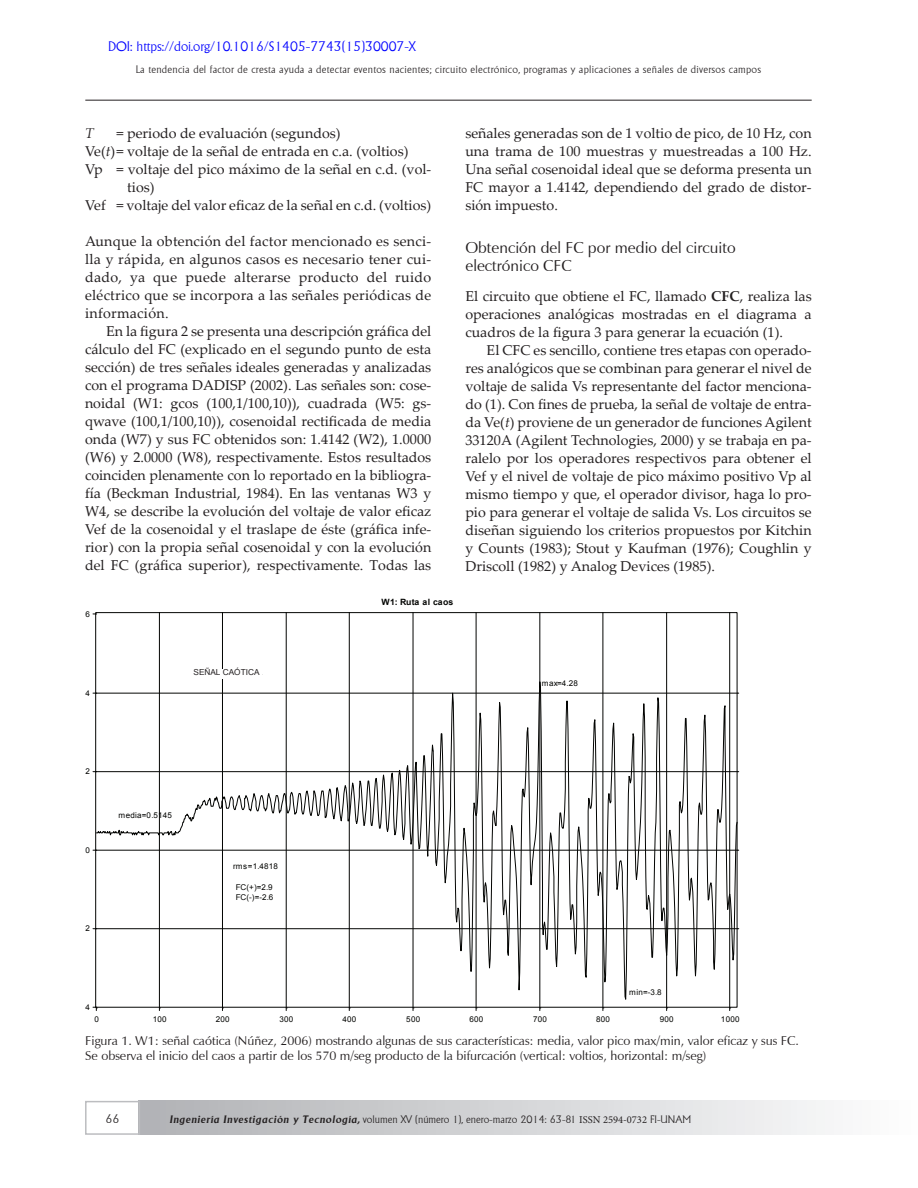
<style>
.page{position:relative;width:918px;height:1188px;background:#fff}
.page>*{position:absolute;margin:0;border:0;box-sizing:border-box;transform-origin:0 0}
.t1{font:15.75px/18px "Zapf Humanist 601 BT";color:#231f20}
.t2{font:14.25px/18px "Palatino Linotype";color:#231f20;text-align:justify}
.t3{font:italic 14.25px "Palatino Linotype";color:#231f20}
.t4{font:300 13.5px "Adelon";color:#00f}
.t5{font:12.75px/15px "Zapf Humanist 601 BT";color:#231f20}
.t6{font:300 12px "Adelon";color:#231f20}
.t7{font:300 10.5px "Adelon";letter-spacing:.025em;color:#231f20}
.t8{font:300 10.5px "Adelon";color:#231f20}
.t9{font:700 8.7px "Arial";letter-spacing:.005em;color:#040503}
.t10{font:8.25px "Arial Unicode MS";color:#231f20}
.t11{font:7.95px/10.1px "Arial";letter-spacing:.025em;color:#040503}
.t12{font:7.95px "Arial";letter-spacing:-.015em;color:#040503}
.s1{font-style:italic}
.s2{font-weight:700}
.s3{font-weight:600;font-style:italic}
.s4{font-family:"Minion Pro";font-weight:400}
</style>
<div class="page">
<div style="left:138px;top:1101px;width:780px;height:34px;background:linear-gradient(to right,#b0b1b5,#fdfefe)"></div>
<hr style="left:85px;top:100px;width:727px;height:1px;background:#231f20">
<div style="left:85px;top:1101px;width:55px;height:34px;border:2px solid #bcbdc0"></div>
<hr style="left:159px;top:613px;width:1px;height:395px;background:#040503">
<hr style="left:222px;top:613px;width:1px;height:395px;background:#040503">
<hr style="left:286px;top:613px;width:1px;height:395px;background:#040503">
<hr style="left:349px;top:613px;width:1px;height:395px;background:#040503">
<hr style="left:413px;top:613px;width:1px;height:395px;background:#040503">
<hr style="left:476px;top:613px;width:1px;height:395px;background:#040503">
<hr style="left:540px;top:613px;width:1px;height:395px;background:#040503">
<hr style="left:603px;top:613px;width:1px;height:395px;background:#040503">
<hr style="left:666px;top:613px;width:1px;height:395px;background:#040503">
<hr style="left:729px;top:613px;width:1px;height:395px;background:#040503">
<hr style="left:96px;top:928px;width:642px;height:1px;background:#040503">
<hr style="left:96px;top:693px;width:642px;height:1px;background:#040503">
<svg style="left:432px;top:681px;width:170px;height:310px"></svg>
<svg style="left:601px;top:693px;width:138px;height:307px"></svg>
<svg style="left:93px;top:744px;width:341px;height:113px"></svg>
<div style="left:194px;top:669px;width:68px;height:10px;background:#fff"></div>
<p class="t4" style="left:108px;top:38px;width:310px">DOI: https://doi.org/10.1016/S1405-7743(15)30007-X</p>
<p class="t7" style="left:136px;top:63px;width:627px">La tendencia del factor de cresta ayuda a detectar eventos nacientes; circuito electrónico, programas y aplicaciones a señales de diversos campos</p>
<p class="t3" style="left:85px;top:123px;width:10px">T</p>
<p class="t2" style="left:117px;top:124px;width:226px">= periodo de evaluación (segundos)</p>
<p class="t2" style="left:85px;top:142px;width:325px">Ve(<span class="s1">t</span>)= voltaje de la señal de entrada en c.a. (voltios)</p>
<p class="t2" style="left:85px;top:160px;width:348px">Vp = voltaje del pico máximo de la señal en c.d. (vol-</p>
<p class="t2" style="left:127px;top:178px;width:29px">tios)</p>
<p class="t2" style="left:85px;top:196px;width:348px">Vef = voltaje del valor eficaz de la señal en c.d. (voltios)</p>
<p class="t2" style="left:85px;top:232px;width:348px">Aunque la obtención del factor mencionado es senci&shy;lla y rápida, en algunos casos es necesario tener cui&shy;dado, ya que puede alterarse producto del ruido eléctrico que se incorpora a las señales periódicas de información.</p>
<p class="t2" style="left:85px;top:322px;width:348px;text-indent:21px">En la figura 2 se presenta una descripción gráfica del cálculo del FC (explicado en el segundo punto de esta sección) de tres señales ideales generadas y analizadas con el programa DADISP (2002). Las señales son: cose&shy;noidal (W1: gcos (100,1/100,10)), cuadrada (W5: gs&shy;qwave (100,1/100,10)), cosenoidal rectificada de media onda (W7) y sus FC obtenidos son: 1.4142 (W2), 1.0000 (W6) y 2.0000 (W8), respectivamente. Estos resultados coinciden plenamente con lo reportado en la bibliogra&shy;fía (Beckman Industrial, 1984). En las ventanas W3 y W4, se describe la evolución del voltaje de valor eficaz Vef de la cosenoidal y el traslape de éste (gráfica infe&shy;rior) con la propia señal cosenoidal y con la evolución del FC (gráfica superior), respectivamente. Todas las</p>
<p class="t11" style="left:86px;top:609px;width:6px">6</p>
<p class="t9" style="left:381px;top:596px;width:73px">W1: Ruta al caos</p>
<p class="t2" style="left:465px;top:124px;width:348px">señales generadas son de 1 voltio de pico, de 10 Hz, con una trama de 100 muestras y muestreadas a 100 Hz.<br>Una señal cosenoidal ideal que se deforma presenta un FC mayor a 1.4142, dependiendo del grado de distor&shy;sión impuesto.</p>
<p class="t1" style="left:465px;top:239px;width:272px">Obtención del FC por medio del circuito electrónico CFC</p>
<p class="t2" style="left:465px;top:287px;width:348px">El circuito que obtiene el FC, llamado <span class="s2">CFC</span>, realiza las operaciones analógicas mostradas en el diagrama a cuadros de la figura 3 para generar la ecuación (1).</p>
<p class="t2" style="left:465px;top:341px;width:348px;text-indent:21px">El CFC es sencillo, contiene tres etapas con operado&shy;res analógicos que se combinan para generar el nivel de voltaje de salida Vs representante del factor menciona&shy;do (1). Con fines de prueba, la señal de voltaje de entra&shy;da Ve(<span class="s1">t</span>) proviene de un generador de funciones Agilent 33120A (Agilent Technologies, 2000) y se trabaja en pa&shy;ralelo por los operadores respectivos para obtener el Vef y el nivel de voltaje de pico máximo positivo Vp al mismo tiempo y que, el operador divisor, haga lo pro&shy;pio para generar el voltaje de salida Vs. Los circuitos se diseñan siguiendo los criterios propuestos por Kitchin y Counts (1983); Stout y Kaufman (1976); Coughlin y Driscoll (1982) y Analog Devices (1985).</p>
<p class="t11" style="left:86px;top:688px;width:6px">4</p>
<p class="t10" style="left:194px;top:666px;width:68px">SEÑAL CAÓTICA</p>
<p class="t12" style="left:199px;top:667px;width:65px">SENAL CAOTICA</p>
<p class="t11" style="left:542px;top:679px;width:38px">max=4.28</p>
<p class="t11" style="left:86px;top:767px;width:6px">2</p>
<p class="t11" style="left:86px;top:845px;width:6px">0</p>
<p class="t11" style="left:83px;top:924px;width:9px">-2</p>
<p class="t11" style="left:83px;top:1002px;width:9px">-4</p>
<p class="t11" style="left:118px;top:811px;width:55px">media=0.5145</p>
<p class="t11" style="left:233px;top:862px;width:46px">rms=1.4818</p>
<p class="t11" style="left:236px;top:882px;width:39px">FC(+)=2.9<br>FC(-)=-2.6</p>
<p class="t11" style="left:629px;top:987px;width:34px">min=-3.8</p>
<p class="t11" style="left:94px;top:1014px;width:6px">0</p>
<p class="t11" style="left:153px;top:1014px;width:15px">100</p>
<p class="t11" style="left:216px;top:1014px;width:15px">200</p>
<p class="t11" style="left:280px;top:1014px;width:15px">300</p>
<p class="t11" style="left:343px;top:1014px;width:15px">400</p>
<p class="t11" style="left:406px;top:1014px;width:15px">500</p>
<p class="t11" style="left:469px;top:1014px;width:15px">600</p>
<p class="t11" style="left:533px;top:1014px;width:15px">700</p>
<p class="t11" style="left:596px;top:1014px;width:15px">800</p>
<p class="t11" style="left:660px;top:1014px;width:15px">900</p>
<p class="t11" style="left:721px;top:1014px;width:20px">1000</p>
<p class="t5" style="left:85px;top:1033px;width:715px">Figura 1. W1: señal caótica (Núñez, 2006) mostrando algunas de sus características: media, valor pico max/min, valor eficaz y sus FC.<br>Se observa el inicio del caos a partir de los 570 m/seg producto de la bifurcación (vertical: voltios, horizontal: m/seg)</p>
<p class="t6" style="left:106px;top:1112px;width:15px">66</p>
<p class="t8" style="left:169px;top:1113px;width:523px"><span class="s3">Ingeniería Investigación y Tecnología,</span> volumen XV (número 1), enero-marzo 2014: 63-81 <span class="s4">ISSN 2594-0732</span> FI-UNAM</p>
</div>
